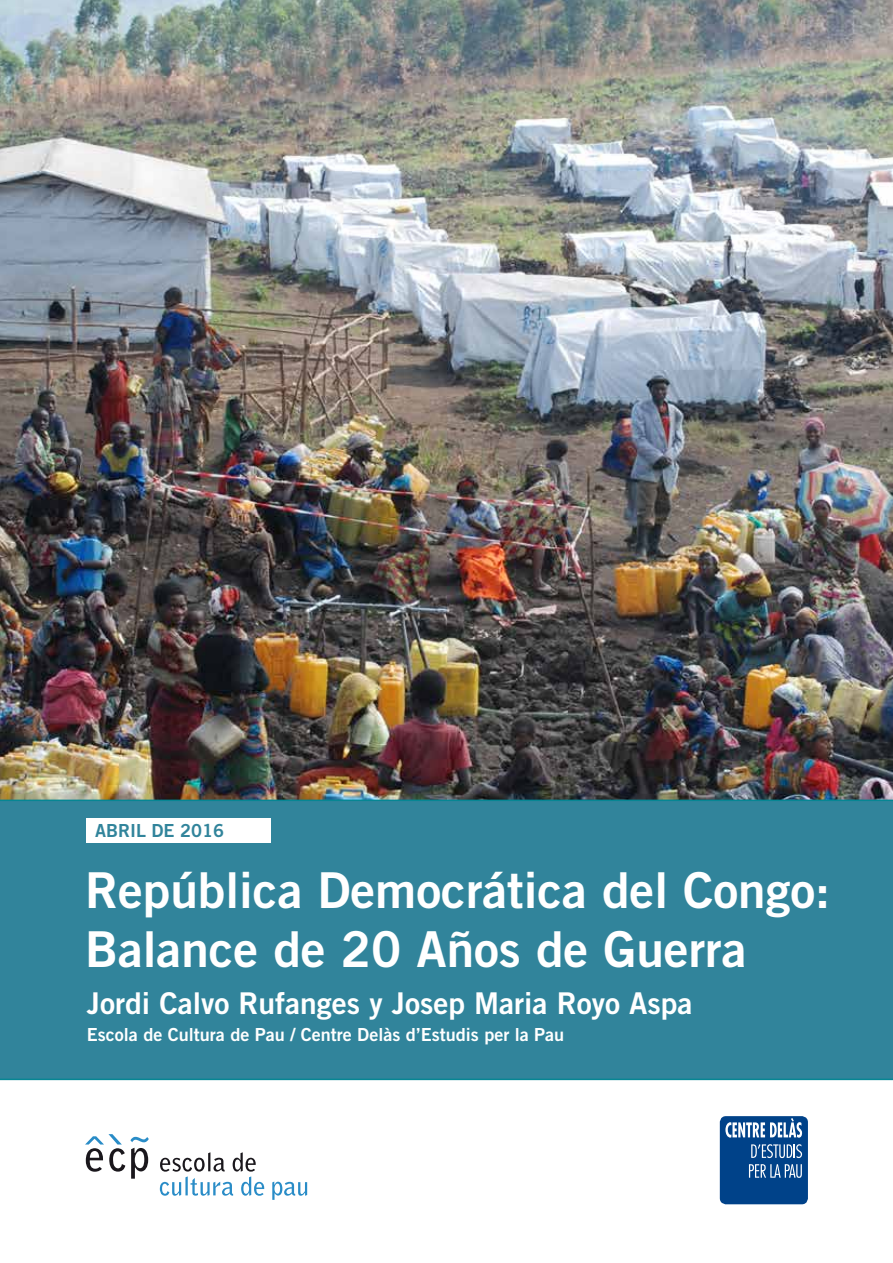
<style>
.page{position:relative;width:893px;height:1263px;background:#fff}
.page>*{position:absolute;margin:0;border:0;box-sizing:border-box;transform-origin:0 0}
.t1{font:49.5px/59.4px "Trade Gothic LT Std Bd 2";color:#fff}
.t2{font:30px "Trade Gothic LT Std Bd 2";color:#fff}
.t3{font:18px "Trade Gothic LT Std Bd 2";color:#fff}
.t4{font:18px "Trade Gothic LT Std Bd 2";color:#31849b}
</style>
<div class="page">
<img style="left:0;top:0;width:893px;height:800px">
<div style="left:0;top:800px;width:893px;height:280px;background:#31849b"></div>
<div style="left:86px;top:819px;width:184px;height:24px;background:#fff"></div>
<svg style="left:272px;top:1181px;width:35px;height:19px"></svg>
<svg style="left:160px;top:1152px;width:104px;height:44px"></svg>
<svg style="left:85px;top:1134px;width:64px;height:45px"></svg>
<div style="left:720px;top:1116px;width:88px;height:88px;background:#004289;border-radius:6px"></div>
<svg style="left:749px;top:1164px;width:53px;height:14px"></svg>
<svg style="left:751px;top:1144px;width:51px;height:14px"></svg>
<svg style="left:725px;top:1118px;width:77px;height:20px"></svg>
<p class="t4" style="left:95px;top:820px;width:130px">ABRIL DE 2016</p>
<p class="t1" style="left:85px;top:859px;width:747px">República Democrática del Congo:<br>Balance de 20 Años de Guerra</p>
<p class="t2" style="left:87px;top:984px;width:607px">Jordi Calvo Rufanges y Josep Maria Royo Aspa</p>
<p class="t3" style="left:87px;top:1023px;width:479px">Escola de Cultura de Pau / Centre Delàs d’Estudis per la Pau</p>
</div>
